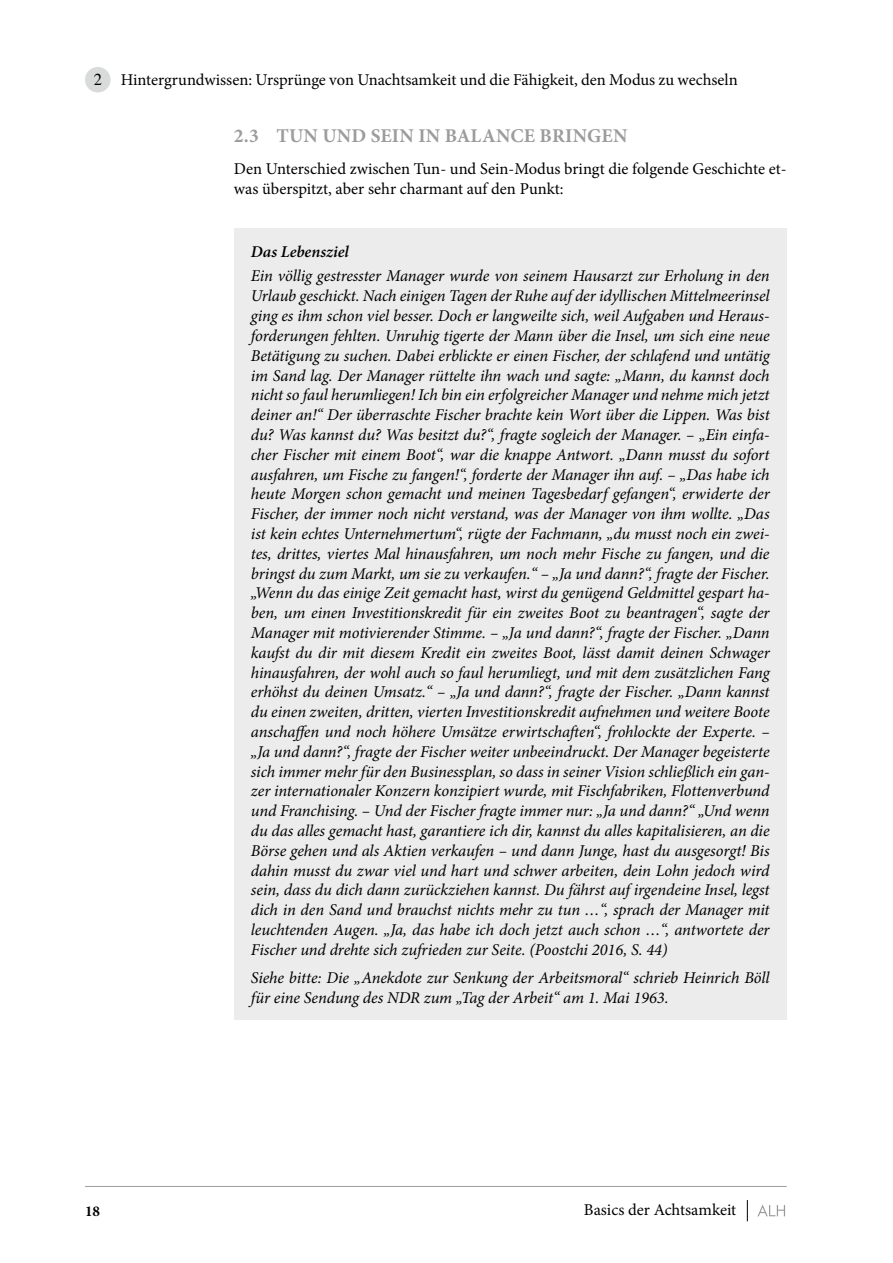
<style>
.page{position:relative;width:893px;height:1263px;background:#fff}
.page>*{position:absolute;margin:0;border:0;box-sizing:border-box;transform-origin:0 0}
.t1{font:700 19.5px "Minion Pro";letter-spacing:.01em;color:#9c9c9d}
.Fliesstext{font:italic 16.5px/19.8px "Minion Pro";letter-spacing:-.01em;color:#000;text-align:justify}
.Fliesstext-2{font:16.5px/19.8px "Minion Pro";color:#000}
.Fliesstext-3{font:italic 600 16.5px "Minion Pro";color:#000}
.t2{font:700 15px "Minion Pro";color:#000}
.s1{font-family:"Times"}
</style>
<div class="page">
<div style="left:85px;top:67px;width:26px;height:25px;background:#d9dada;border-radius:50%"></div>
<hr style="left:85px;top:1186px;width:702px;height:1px;background:#9c9c9d">
<svg style="left:747px;top:1200px;width:1px;height:21px"></svg>
<svg style="left:757px;top:1204px;width:28px;height:12px"></svg>
<div style="left:234px;top:228px;width:553px;height:792px;background:#ececec"></div>
<p class="Fliesstext-2" style="left:94px;top:70px;width:646px"><span class="s1">2</span> Hintergrundwissen: Ursprünge von Unachtsamkeit und die Fähigkeit, den Modus zu wechseln</p>
<p class="t1" style="left:234px;top:122px;width:395px">2.3 TUN UND SEIN IN BALANCE BRINGEN</p>
<p class="Fliesstext-2" style="left:234px;top:159px;width:554px">Den Unterschied zwischen Tun- und Sein-Modus bringt die folgende Geschichte et&shy;was überspitzt, aber sehr charmant auf den Punkt:</p>
<p class="t2" style="left:85px;top:1200px;width:16px">18</p>
<p class="Fliesstext-3" style="left:251px;top:241px;width:99px">Das Lebensziel</p>
<p class="Fliesstext" style="left:251px;top:266px;width:520px">Ein völlig gestresster Manager wurde von seinem Hausarzt zur Erholung in den Urlaub geschickt. Nach einigen Tagen der Ruhe auf der idyllischen Mittelmeerinsel ging es ihm schon viel besser. Doch er langweilte sich, weil Aufgaben und Heraus&shy;forderungen fehlten. Unruhig tigerte der Mann über die Insel, um sich eine neue Betätigung zu suchen. Dabei erblickte er einen Fischer, der schlafend und untätig im Sand lag. Der Manager rüttelte ihn wach und sagte: „Mann, du kannst doch nicht so faul herumliegen! Ich bin ein erfolgreicher Manager und nehme mich jetzt deiner an!“ Der überraschte Fischer brachte kein Wort über die Lippen. Was bist du? Was kannst du? Was besitzt du?“, fragte sogleich der Manager. – „Ein einfa&shy;cher Fischer mit einem Boot“, war die knappe Antwort. „Dann musst du sofort ausfahren, um Fische zu fangen!“, forderte der Manager ihn auf. – „Das habe ich heute Morgen schon gemacht und meinen Tagesbedarf gefangen“, erwiderte der Fischer, der immer noch nicht verstand, was der Manager von ihm wollte. „Das ist kein echtes Unternehmertum“, rügte der Fachmann, „du musst noch ein zwei&shy;tes, drittes, viertes Mal hinausfahren, um noch mehr Fische zu fangen, und die bringst du zum Markt, um sie zu verkaufen.“ – „Ja und dann?“, fragte der Fischer. „Wenn du das einige Zeit gemacht hast, wirst du genügend Geldmittel gespart ha&shy;ben, um einen Investitionskredit für ein zweites Boot zu beantragen“, sagte der Manager mit motivierender Stimme. – „Ja und dann?“, fragte der Fischer. „Dann kaufst du dir mit diesem Kredit ein zweites Boot, lässt damit deinen Schwager hinausfahren, der wohl auch so faul herumliegt, und mit dem zusätzlichen Fang erhöhst du deinen Umsatz.“ – „Ja und dann?“, fragte der Fischer. „Dann kannst du einen zweiten, dritten, vierten Investitionskredit aufnehmen und weitere Boote anschaffen und noch höhere Umsätze erwirtschaften“, frohlockte der Experte. – „Ja und dann?“, fragte der Fischer weiter unbeeindruckt. Der Manager begeisterte sich immer mehr für den Businessplan, so dass in seiner Vision schließlich ein gan&shy;zer internationaler Konzern konzipiert wurde, mit Fischfabriken, Flottenverbund und Franchising. – Und der Fischer fragte immer nur: „Ja und dann?“ „Und wenn du das alles gemacht hast, garantiere ich dir, kannst du alles kapitalisieren, an die Börse gehen und als Aktien verkaufen – und dann Junge, hast du ausgesorgt! Bis dahin musst du zwar viel und hart und schwer arbeiten, dein Lohn jedoch wird sein, dass du dich dann zurückziehen kannst. Du fährst auf irgendeine Insel, legst dich in den Sand und brauchst nichts mehr zu tun …“, sprach der Manager mit leuchtenden Augen. „Ja, das habe ich doch jetzt auch schon …“, antwortete der Fischer und drehte sich zufrieden zur Seite. (Poostchi 2016, S. 44)</p>
<p class="Fliesstext" style="left:251px;top:968px;width:520px">Siehe bitte: Die „Anekdote zur Senkung der Arbeitsmoral“ schrieb Heinrich Böll für eine Sendung des NDR zum „Tag der Arbeit“ am 1. Mai 1963.</p>
<p class="Fliesstext-2" style="left:584px;top:1200px;width:154px">Basics der Achtsamkeit</p>
</div>
